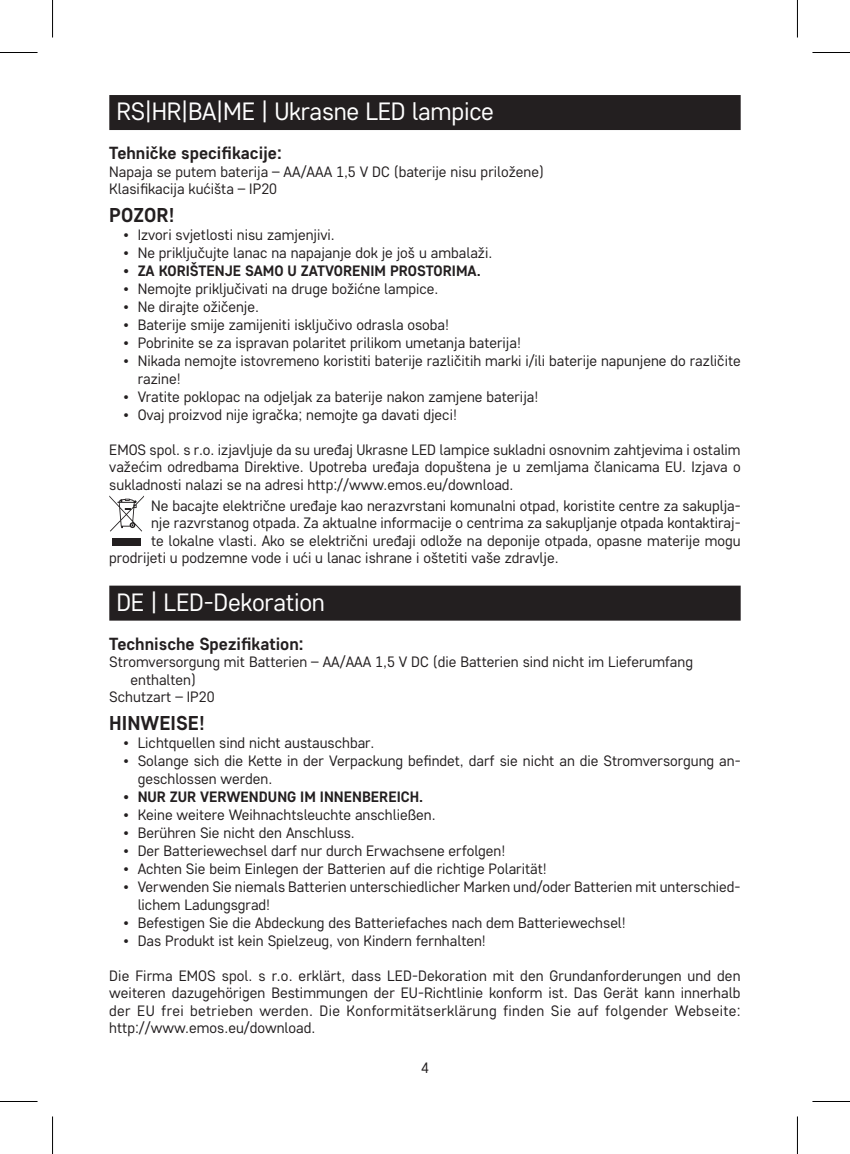
<style>
.page{position:relative;width:850px;height:1154px;background:#fff}
.page>*{position:absolute;margin:0;border:0;box-sizing:border-box;transform-origin:0 0}
.t1{font:25px "Core Sans D35";letter-spacing:-.01em;color:#fff}
.t2{font:700 20px "Core Sans D55";color:#231f20}
.t3{font:700 17.5px "Core Sans D55";color:#231f20}
.t4{font:15px/17.5px "Core Sans D35";color:#231f20}
.t5{font:700 15px "Core Sans D55";color:#231f20}
</style>
<div class="page">
<div style="left:109px;top:95px;width:631px;height:35px;background:#231f20"></div>
<div style="left:109px;top:586px;width:631px;height:35px;background:#231f20"></div>
<svg style="left:109px;top:495px;width:35px;height:36px"></svg>
<div style="left:112px;top:539px;width:29px;height:7px;background:#231f20"></div>
<hr style="left:0;top:52px;width:38px;height:1px;background:#000">
<hr style="left:812px;top:52px;width:37px;height:1px;background:#000">
<hr style="left:0;top:1101px;width:38px;height:1px;background:#000">
<hr style="left:812px;top:1101px;width:37px;height:1px;background:#000">
<hr style="left:52px;top:0;width:1px;height:38px;background:#000">
<hr style="left:52px;top:1116px;width:1px;height:38px;background:#000">
<hr style="left:796px;top:0;width:1px;height:38px;background:#000">
<hr style="left:796px;top:1116px;width:1px;height:38px;background:#000">
<h1 class="t1" style="left:116px;top:96px;width:379px">RS|HR|BA|ME | Ukrasne LED lampice</h1>
<p class="t3" style="left:109px;top:142px;width:174px">Tehničke specifikacije:</p>
<p class="t4" style="left:109px;top:162px;width:436px">Napaja se putem baterija – AA/AAA 1,5 V DC (baterije nisu priložene)<br>Klasifikacija kućišta – IP20</p>
<h2 class="t2" style="left:109px;top:202px;width:67px">POZOR!</h2>
<p class="t4" style="left:123px;top:225px;width:213px">• Izvori svjetlosti nisu zamjenjivi.</p>
<p class="t4" style="left:123px;top:243px;width:370px">• Ne priključujte lanac na napajanje dok je još u ambalaži.</p>
<p class="t5" style="left:123px;top:261px;width:358px">• ZA KORIŠTENJE SAMO U ZATVORENIM PROSTORIMA.</p>
<p class="t4" style="left:123px;top:279px;width:316px">• Nemojte priključivati na druge božićne lampice.</p>
<p class="t4" style="left:123px;top:297px;width:137px">• Ne dirajte ožičenje.</p>
<p class="t4" style="left:123px;top:315px;width:327px">• Baterije smije zamijeniti isključivo odrasla osoba!</p>
<p class="t4" style="left:123px;top:333px;width:399px">• Pobrinite se za ispravan polaritet prilikom umetanja baterija!</p>
<p class="t4" style="left:138px;top:351px;width:604px;text-indent:-14px">• Nikada nemojte istovremeno koristiti baterije različitih marki i/ili baterije napunjene do različite razine!</p>
<p class="t4" style="left:123px;top:387px;width:416px">• Vratite poklopac na odjeljak za baterije nakon zamjene baterija!</p>
<p class="t4" style="left:123px;top:405px;width:335px">• Ovaj proizvod nije igračka; nemojte ga davati djeci!</p>
<p class="t4" style="left:109px;top:440px;width:632px;text-align:justify">EMOS spol. s r.o. izjavljuje da su uređaj Ukrasne LED lampice sukladni osnovnim zahtjevima i ostalim važećim odredbama Direktive. Upotreba uređaja dopuštena je u zemljama članicama EU. Izjava o sukladnosti nalazi se na adresi http://www.emos.eu/download.</p>
<p class="t4" style="left:151px;top:496px;width:590px">Ne bacajte električne uređaje kao nerazvrstani komunalni otpad, koristite centre za sakuplja-</p>
<p class="t4" style="left:151px;top:514px;width:590px">nje razvrstanog otpada. Za aktualne informacije o centrima za sakupljanje otpada kontaktiraj-</p>
<p class="t4" style="left:151px;top:531px;width:590px">te lokalne vlasti. Ako se električni uređaji odlože na deponije otpada, opasne materije mogu</p>
<p class="t4" style="left:109px;top:549px;width:450px">prodrijeti u podzemne vode i ući u lanac ishrane i oštetiti vaše zdravlje.</p>
<h1 class="t1" style="left:116px;top:586px;width:210px">DE | LED-Dekoration</h1>
<p class="t3" style="left:109px;top:632px;width:196px">Technische Spezifikation:</p>
<p class="t4" style="left:109px;top:653px;width:585px">Stromversorgung mit Batterien – AA/AAA 1,5 V DC (die Batterien sind nicht im Lieferumfang</p>
<p class="t4" style="left:130px;top:670px;width:67px">enthalten)</p>
<p class="t4" style="left:109px;top:688px;width:107px">Schutzart – IP20</p>
<h2 class="t2" style="left:109px;top:710px;width:98px">HINWEISE!</h2>
<p class="t4" style="left:123px;top:733px;width:252px">• Lichtquellen sind nicht austauschbar.</p>
<p class="t4" style="left:138px;top:751px;width:604px;text-indent:-14px">• Solange sich die Kette in der Verpackung befindet, darf sie nicht an die Stromversorgung an&shy;geschlossen werden.</p>
<p class="t5" style="left:123px;top:787px;width:301px">• NUR ZUR VERWENDUNG IM INNENBEREICH.</p>
<p class="t4" style="left:123px;top:805px;width:313px">• Keine weitere Weihnachtsleuchte anschließen.</p>
<p class="t4" style="left:123px;top:823px;width:233px">• Berühren Sie nicht den Anschluss.</p>
<p class="t4" style="left:123px;top:841px;width:383px">• Der Batteriewechsel darf nur durch Erwachsene erfolgen!</p>
<p class="t4" style="left:123px;top:859px;width:425px">• Achten Sie beim Einlegen der Batterien auf die richtige Polarität!</p>
<p class="t4" style="left:138px;top:877px;width:604px;text-indent:-14px">• Verwenden Sie niemals Batterien unterschiedlicher Marken und/oder Batterien mit unterschied&shy;lichem Ladungsgrad!</p>
<p class="t4" style="left:123px;top:913px;width:503px">• Befestigen Sie die Abdeckung des Batteriefaches nach dem Batteriewechsel!</p>
<p class="t4" style="left:123px;top:931px;width:364px">• Das Produkt ist kein Spielzeug, von Kindern fernhalten!</p>
<p class="t4" style="left:109px;top:966px;width:632px;text-align:justify">Die Firma EMOS spol. s r.o. erklärt, dass LED-Dekoration mit den Grundanforderungen und den weiteren dazugehörigen Bestimmungen der EU-Richtlinie konform ist. Das Gerät kann innerhalb der EU frei betrieben werden. Die Konformitätserklärung finden Sie auf folgender Webseite: http://www.emos.eu/download.</p>
<p class="t4" style="left:421px;top:1059px;width:9px">4</p>
</div>
